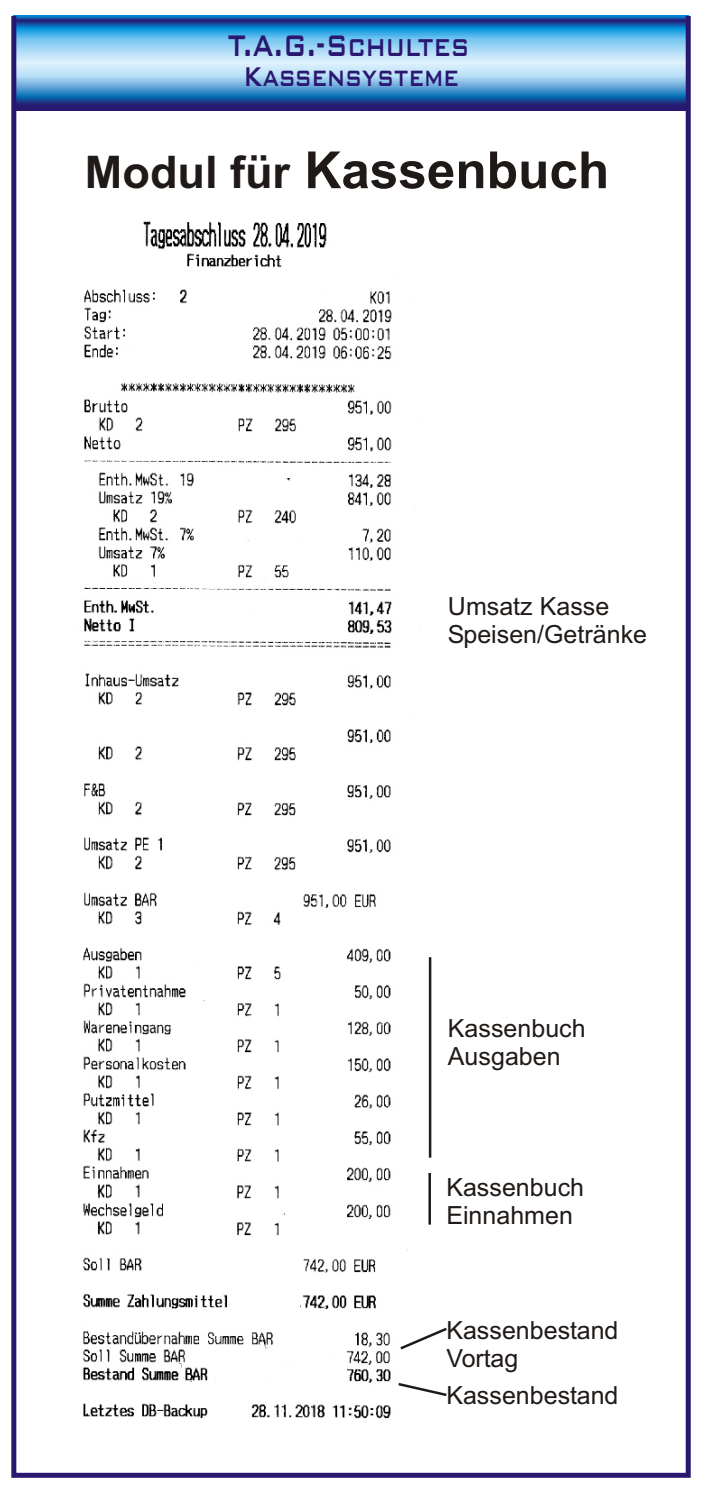
<style>
.page{position:relative;width:703px;height:1490px;background:#fff}
.page>*{position:absolute;margin:0;border:0;box-sizing:border-box;transform-origin:0 0}
.t1{font:700 51.25px "Arial";color:#1f1a17}
.t2{font:39.75px "Bank Gothic Md BT";color:#291770;scale:.7 1}
.t3{font:36.25px "Bank Gothic Md BT";color:#291770;scale:.7 1}
.t4{font:25px/28px "Arial";color:#1f1a17}
.s1{font-size:45px}
</style>
<div class="page">
<img style="left:80px;top:221px;width:335px;height:1198px">
<svg style="left:17px;top:19px;width:667px;height:91px;background:#6ea4d4"></svg>
<div style="left:11px;top:13px;width:679px;height:1465px;border:5px solid #291770"></div>
<hr style="left:429px;top:957px;width:2px;height:201px;background:#1f1a17">
<hr style="left:428px;top:1173px;width:3px;height:52px;background:#1f1a17">
<svg style="left:395px;top:1381px;width:52px;height:17px"></svg>
<svg style="left:397px;top:1326px;width:50px;height:26px"></svg>
<h2 class="t2" style="left:228px;top:26px;width:346px">T.A.G.-Schultes</h2>
<h3 class="t3" style="left:243px;top:59px;width:309px">Kassensysteme</h3>
<h1 class="t1" style="left:85px;top:151px;width:525px"><span class="s1">Modul für</span> Kassenbuch</h1>
<p class="t4" style="left:448px;top:595px;width:201px">Umsatz Kasse<br>Speisen/Getränke</p>
<p class="t4" style="left:448px;top:1017px;width:139px">Kassenbuch<br>Ausgaben</p>
<p class="t4" style="left:446px;top:1175px;width:139px">Kassenbuch<br>Einnahmen</p>
<p class="t4" style="left:446px;top:1318px;width:174px">Kassenbestand<br>Vortag</p>
<p class="t4" style="left:446px;top:1384px;width:174px">Kassenbestand</p>
</div>
